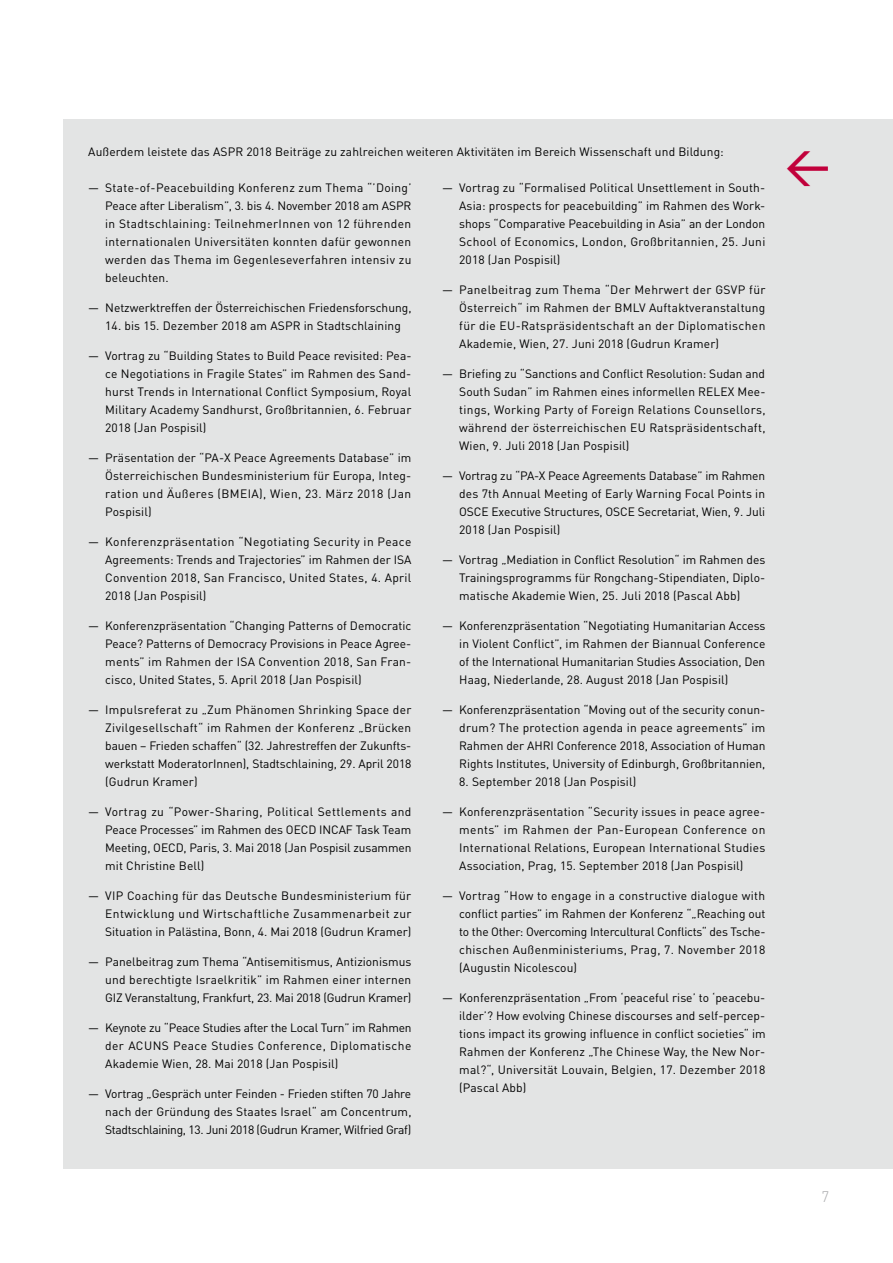
<style>
.page{position:relative;width:893px;height:1263px;background:#fff}
.page>*{position:absolute;margin:0;border:0;box-sizing:border-box;transform-origin:0 0}
.t1{font:500 44.55px "DIN Pro";color:#c1003b}
.t2{font:300 15px "DIN Pro";color:#a7a8aa}
.t3{font:12px/18px "DIN Pro";letter-spacing:.01em;color:#000;text-align:justify}
</style>
<div class="page">
<div style="left:64px;top:119px;width:829px;height:1049px;background:#e3e4e4"></div>
<p class="t3" style="left:88px;top:142px;width:637px">Außerdem leistete das ASPR 2018 Beiträge zu zahlreichen weiteren Aktivitäten im Bereich Wissenschaft und Bildung:</p>
<p class="t3" style="left:105px;top:177px;width:308px;text-indent:-17px">― State-of-Peacebuilding Konferenz zum Thema “’Doing’ Peace after Liberalism”, 3. bis 4. November 2018 am ASPR in Stadtschlaining: TeilnehmerInnen von 12 führenden internationalen Universitäten konnten dafür gewonnen werden das Thema im Gegenleseverfahren intensiv zu beleuchten.</p>
<p class="t3" style="left:88px;top:297px;width:325px">― Netzwerktreffen der Österreichischen Friedensforschung,</p>
<p class="t3" style="left:105px;top:315px;width:297px">14. bis 15. Dezember 2018 am ASPR in Stadtschlaining</p>
<p class="t3" style="left:105px;top:345px;width:308px;text-indent:-17px">― Vortrag zu “Building States to Build Peace revisited: Pea&shy;ce Negotiations in Fragile States” im Rahmen des Sand&shy;hurst Trends in International Conflict Symposium, Royal Military Academy Sandhurst, Großbritannien, 6. Februar 2018 (Jan Pospisil)</p>
<p class="t3" style="left:105px;top:447px;width:308px;text-indent:-17px">― Präsentation der “PA-X Peace Agreements Database” im Österreichischen Bundesministerium für Europa, Integ&shy;ration und Äußeres (BMEIA), Wien, 23. März 2018 (Jan Pospisil)</p>
<p class="t3" style="left:105px;top:531px;width:308px;text-indent:-17px">― Konferenzpräsentation “Negotiating Security in Peace Agreements: Trends and Trajectories” im Rahmen der ISA Convention 2018, San Francisco, United States, 4. April 2018 (Jan Pospisil)</p>
<p class="t3" style="left:105px;top:615px;width:308px;text-indent:-17px">― Konferenzpräsentation “Changing Patterns of Democratic Peace? Patterns of Democracy Provisions in Peace Agree&shy;ments” im Rahmen der ISA Convention 2018, San Fran&shy;cisco, United States, 5. April 2018 (Jan Pospisil)</p>
<p class="t3" style="left:105px;top:699px;width:308px;text-indent:-17px">― Impulsreferat zu „Zum Phänomen Shrinking Space der Zivilgesellschaft“ im Rahmen der Konferenz „Brücken bauen – Frieden schaffen“ (32. Jahrestreffen der Zukunfts&shy;werkstatt ModeratorInnen), Stadtschlaining, 29. April 2018 (Gudrun Kramer)</p>
<p class="t3" style="left:105px;top:801px;width:308px;text-indent:-17px">― Vortrag zu “Power-Sharing, Political Settlements and Peace Processes” im Rahmen des OECD INCAF Task Team Meeting, OECD, Paris, 3. Mai 2018 (Jan Pospisil zusammen mit Christine Bell)</p>
<p class="t3" style="left:105px;top:885px;width:308px;text-indent:-17px">― VIP Coaching für das Deutsche Bundesministerium für Entwicklung und Wirtschaftliche Zusammenarbeit zur Situation in Palästina, Bonn, 4. Mai 2018 (Gudrun Kramer)</p>
<p class="t3" style="left:105px;top:951px;width:308px;text-indent:-17px">― Panelbeitrag zum Thema “Antisemitismus, Antizionismus und berechtigte Israelkritik” im Rahmen einer internen GIZ Veranstaltung, Frankfurt, 23. Mai 2018 (Gudrun Kramer)</p>
<p class="t3" style="left:105px;top:1017px;width:308px;text-indent:-17px">― Keynote zu “Peace Studies after the Local Turn” im Rahmen der ACUNS Peace Studies Conference, Diplomatische Akademie Wien, 28. Mai 2018 (Jan Pospisil)</p>
<p class="t3" style="left:105px;top:1083px;width:308px;text-indent:-17px">― Vortrag „Gespräch unter Feinden - Frieden stiften 70 Jahre nach der Gründung des Staates Israel“ am Concentrum, Stadtschlaining, 13. Juni 2018 (Gudrun Kramer, Wilfried Graf)</p>
<p class="t3" style="left:459px;top:177px;width:308px;text-indent:-17px">― Vortrag zu “Formalised Political Unsettlement in South-Asia: prospects for peacebuilding” im Rahmen des Work&shy;shops “Comparative Peacebuilding in Asia” an der London School of Economics, London, Großbritannien, 25. Juni 2018 (Jan Pospisil)</p>
<p class="t3" style="left:459px;top:279px;width:308px;text-indent:-17px">― Panelbeitrag zum Thema “Der Mehrwert der GSVP für Österreich“ im Rahmen der BMLV Auftaktveranstaltung für die EU-Ratspräsidentschaft an der Diplomatischen Akademie, Wien, 27. Juni 2018 (Gudrun Kramer)</p>
<p class="t3" style="left:459px;top:363px;width:308px;text-indent:-17px">― Briefing zu “Sanctions and Conflict Resolution: Sudan and South Sudan” im Rahmen eines informellen RELEX Mee&shy;tings, Working Party of Foreign Relations Counsellors, während der österreichischen EU Ratspräsidentschaft, Wien, 9. Juli 2018 (Jan Pospisil)</p>
<p class="t3" style="left:459px;top:465px;width:307px;text-indent:-17px">― Vortrag zu “PA-X Peace Agreements Database” im Rahmen des 7th Annual Meeting of Early Warning Focal Points in OSCE Executive Structures, OSCE Secretariat, Wien, 9. Juli 2018 (Jan Pospisil)</p>
<p class="t3" style="left:459px;top:549px;width:308px;text-indent:-17px">― Vortrag „Mediation in Conflict Resolution“ im Rahmen des Trainingsprogramms für Rongchang-Stipendiaten, Diplo&shy;matische Akademie Wien, 25. Juli 2018 (Pascal Abb)</p>
<p class="t3" style="left:459px;top:615px;width:308px;text-indent:-17px">― Konferenzpräsentation “Negotiating Humanitarian Access in Violent Conflict”, im Rahmen der Biannual Conference of the International Humanitarian Studies Association, Den Haag, Niederlande, 28. August 2018 (Jan Pospisil)</p>
<p class="t3" style="left:459px;top:699px;width:308px;text-indent:-17px">― Konferenzpräsentation “Moving out of the security conun&shy;drum? The protection agenda in peace agreements” im Rahmen der AHRI Conference 2018, Association of Human Rights Institutes, University of Edinburgh, Großbritannien,</p>
<p class="t3" style="left:459px;top:771px;width:179px">8. September 2018 (Jan Pospisil)</p>
<p class="t3" style="left:459px;top:801px;width:308px;text-indent:-17px">― Konferenzpräsentation “Security issues in peace agree&shy;ments” im Rahmen der Pan-European Conference on International Relations, European International Studies Association, Prag, 15. September 2018 (Jan Pospisil)</p>
<p class="t3" style="left:459px;top:885px;width:308px;text-indent:-17px">― Vortrag “How to engage in a constructive dialogue with conflict parties” im Rahmen der Konferenz “„Reaching out to the Other: Overcoming Intercultural Conflicts“ des Tsche&shy;chischen Außenministeriums, Prag, 7. November 2018 (Augustin Nicolescou)</p>
<p class="t3" style="left:459px;top:987px;width:308px;text-indent:-17px">― Konferenzpräsentation „From ‘peaceful rise’ to ‘peacebu&shy;ilder’? How evolving Chinese discourses and self-percep&shy;tions impact its growing influence in conflict societies“ im Rahmen der Konferenz „The Chinese Way, the New Nor&shy;mal?“, Universität Louvain, Belgien, 17. Dezember 2018 (Pascal Abb)</p>
<h1 class="t1" style="left:785px;top:129px;width:47px">←</h1>
<p class="t2" style="left:821px;top:1185px;width:9px">7</p>
</div>
